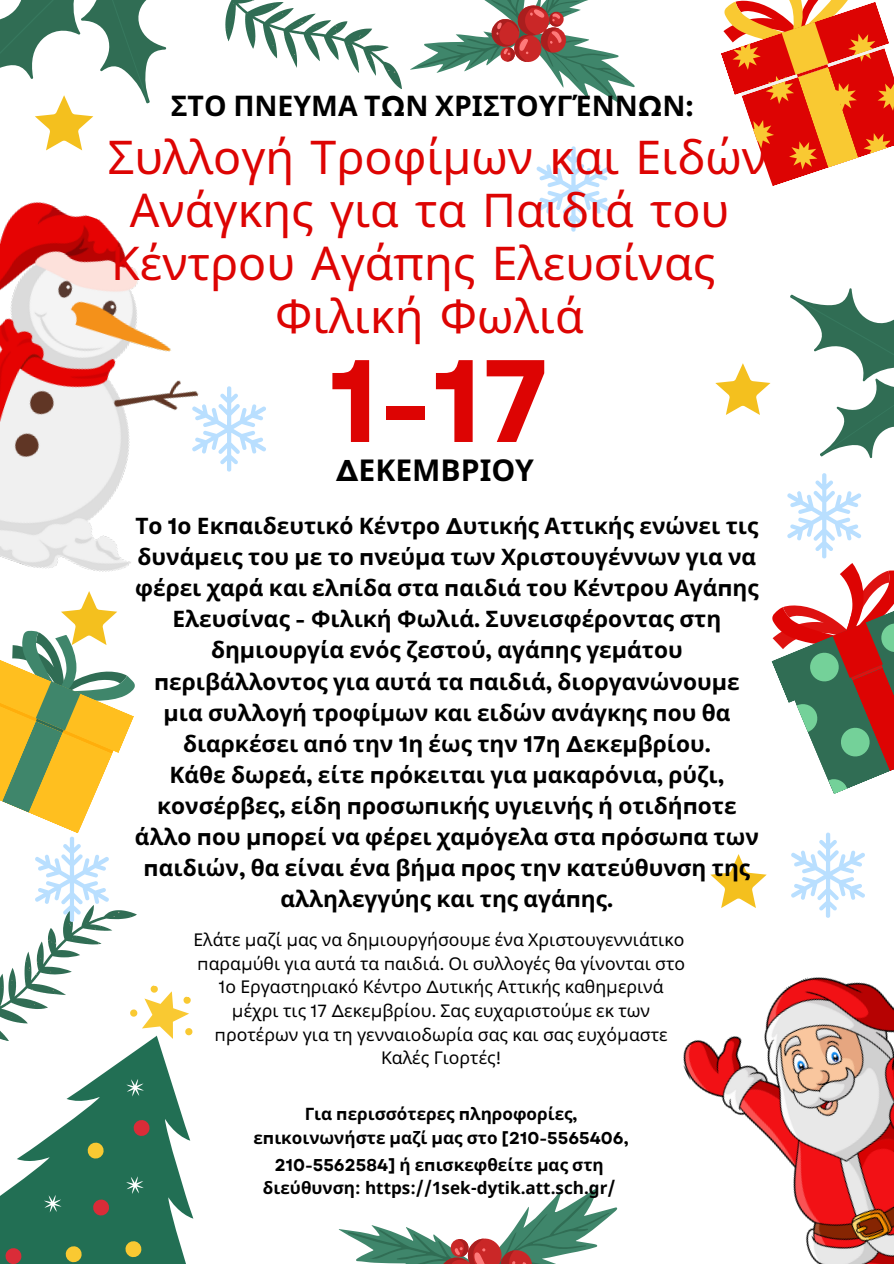
<style>
.page{position:relative;width:894px;height:1264px;background:#fff}
.page>*{position:absolute;margin:0;border:0;box-sizing:border-box;transform-origin:0 0}
.t1{font:700 116.85px "Garet";color:#dd0403}
.t2{font:46.5px "Noto Sans";color:#dd0403}
.t3{font:700 30px "Noto Sans";color:#000}
.t4{font:700 28.35px "Noto Sans";color:#000}
.t5{font:700 22.65px/31px "Noto Sans";color:#000;text-align:center}
.t6{font:17.55px/23.7px "Noto Sans";color:#000;text-align:center}
.t7{font:700 17.1px/23.7px "Noto Sans";color:#000;text-align:center}
.s1{font-family:"Garet"}
.s2{font-style:inherit}
</style>
<div class="page">
<img style="left:0;top:202px;width:192px;height:370px">
<img style="left:683px;top:977px;width:210px;height:286px">
<svg style="left:119px;top:985px;width:74px;height:77px"></svg>
<svg style="left:3px;top:1062px;width:191px;height:201px"></svg>
<svg style="left:338px;top:1187px;width:279px;height:76px"></svg>
<svg style="left:721px;top:0;width:172px;height:186px"></svg>
<svg style="left:0;top:0;width:166px;height:150px"></svg>
<svg style="left:710px;top:854px;width:56px;height:54px"></svg>
<svg style="left:225px;top:0;width:410px;height:232px"></svg>
<svg style="left:715px;top:288px;width:178px;height:506px"></svg>
<svg style="left:791px;top:832px;width:73px;height:86px"></svg>
<svg style="left:0;top:591px;width:139px;height:465px"></svg>
<svg style="left:192px;top:386px;width:74px;height:86px"></svg>
<p class="t4" style="left:171px;top:85px;width:524px">ΣΤΟ ΠΝΕΥΜΑ Τ<span class="s1">Ω</span>Ν ΧΡΙΣΤΟΥΓΈΝΝ<span class="s1">Ω</span>Ν<span class="s1">:</span></p>
<p class="t2" style="left:108px;top:124px;width:660px">Συλλογή Τροφίμων και Ειδών</p>
<p class="t2" style="left:130px;top:177px;width:600px">Ανάγκης για τα Παιδιά του</p>
<p class="t2" style="left:111px;top:230px;width:605px">Κέντρου Αγάπης Ελευσίνας</p>
<p class="t2" style="left:275px;top:283px;width:310px">Φιλική Φωλιά</p>
<p class="t1" style="left:329px;top:317px;width:221px">1-17</p>
<p class="t3" style="left:335px;top:449px;width:200px"><span class="s1">Δ</span>ΕΚΕΜΒΡΙΟΥ</p>
<p class="t5" style="left:135px;top:509px;width:625px">Το <span class="s1">1</span>ο Εκ<span class="s1">π</span>αιδευτικό Κέντρο <span class="s1">Δ</span>υτικής Αττικής ενώνει τις δυνά<span class="s1">μ</span>εις του <span class="s1">μ</span>ε το <span class="s1">π</span>νεύ<span class="s1">μ</span>α των Χριστουγέννων για να φέρει χαρά και ελ<span class="s1">π</span>ίδα στα <span class="s1">π</span>αιδιά του Κέντρου Αγά<span class="s1">π</span>ης Ελευσίνας <span class="s1">-</span> Φιλική Φωλιά<span class="s1">.</span> Συνεισφέροντας στη δη<span class="s1">μ</span>ιουργία ενός ζεστού<span class="s1">,</span> αγά<span class="s1">π</span>ης γε<span class="s1">μ</span>άτου <span class="s1">π</span>εριβάλλοντος για αυτά τα <span class="s1">π</span>αιδιά<span class="s1">,</span> διοργανώνου<span class="s1">μ</span>ε <span class="s1">μ</span>ια συλλογή τροφί<span class="s1">μ</span>ων και ειδών ανάγκης <span class="s1">π</span>ου θα διαρκέσει α<span class="s1">π</span>ό την <span class="s1">1</span>η έως την <span class="s1">17</span>η <span class="s1">Δ</span>εκε<span class="s1">μ</span>βρίου<span class="s1">.</span></p>
<p class="t5" style="left:135px;top:758px;width:625px">Κάθε δωρεά<span class="s1">,</span> είτε <span class="s1">π</span>ρόκειται για <span class="s1">μ</span>ακαρόνια<span class="s1">,</span> ρύζι<span class="s1">, </span>κονσέρβες<span class="s1">,</span> είδη <span class="s1">π</span>ροσω<span class="s1">π</span>ικής υγιεινής ή οτιδή<span class="s1">π</span>οτε άλλο <span class="s1">π</span>ου <span class="s1">μπ</span>ορεί να φέρει χα<span class="s1">μ</span>όγελα στα <span class="s1">π</span>ρόσω<span class="s1">π</span>α των <span class="s1">π</span>αιδιών<span class="s1">,</span> θα είναι ένα βή<span class="s1">μ</span>α <span class="s1">π</span>ρος την κατεύθυνση της αλληλεγγύης και της αγά<span class="s1">π</span>ης<span class="s1">.</span></p>
<p class="t6" style="left:193px;top:927px;width:493px">Ελάτε <span class="s1">μ</span>αζί <span class="s1">μ</span>ας να δη<span class="s1">μ</span>ιουργήσου<span class="s1">μ</span>ε ένα Χριστουγεννιάτικο <span class="s1">π</span>αρα<span class="s1">μ</span>ύθι για αυτά τα <span class="s1">π</span>αιδιά<span class="s1">.</span> Οι συλλογές θα γίνονται στο <span class="s1">1</span>ο Ε<span class="s2">ργαστηριακό</span> Κέντρο <span class="s1">Δ</span>υτικής Αττικής καθη<span class="s1">μ</span>ερινά <span class="s1">μ</span>έχρι τις <span class="s1">17 Δ</span>εκε<span class="s1">μ</span>βρίου<span class="s1">.</span> Σας ευχαριστού<span class="s1">μ</span>ε εκ των <span class="s1">π</span>ροτέρων για τη γενναιοδωρία σας και σας ευχό<span class="s1">μ</span>αστε Καλές Γιορτές<span class="s1">!</span></p>
<p class="t7" style="left:253px;top:1101px;width:377px">Για <span class="s1">π</span>ερισσότερες <span class="s1">π</span>ληροφορίες<span class="s1">, </span>ε<span class="s1">π</span>ικοινωνήστε <span class="s1">μ</span>αζί <span class="s1">μ</span>ας στο <span class="s1">[210-5565406,</span></p>
<p class="t7" style="left:263px;top:1152px;width:354px"><span class="s1">210-5562584]</span> ή ε<span class="s1">π</span>ισκεφθείτε <span class="s1">μ</span>ας στη διεύθυνση: https://1sek-dytik.att.sch.gr/</p>
</div>
